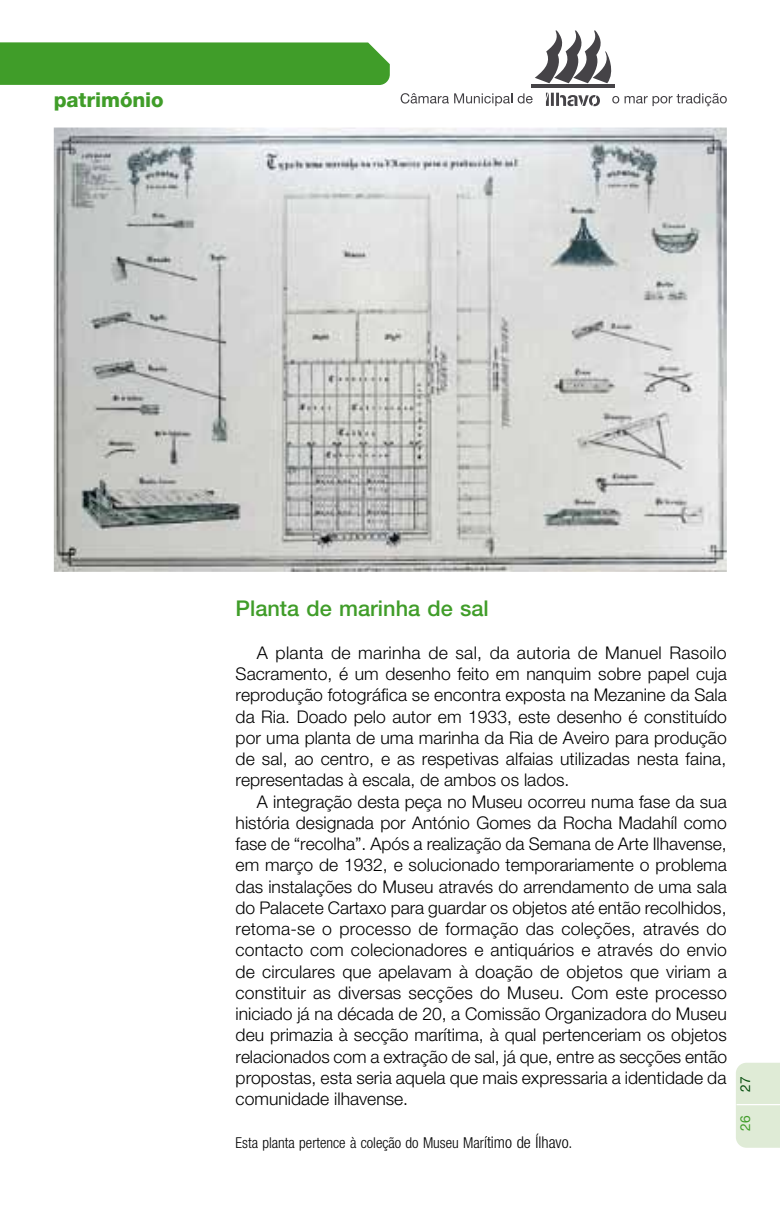
<style>
.page{position:relative;width:780px;height:1205px;background:#fff}
.page>*{position:absolute;margin:0;border:0;box-sizing:border-box;transform-origin:0 0}
.t1{font:500 21.75px "Helvetica Neue";color:#409d29}
.t2{font:800 20.5px "Helvetica Neue";letter-spacing:-.005em;color:#409d29}
.t3{font:300 17.5px/21.2px "Helvetica Neue";color:#000;text-align:justify}
.t4{font:300 condensed 15px "Helvetica Neue";color:#000}
.t5{font:13.75px "Helvetica Neue";color:#064e0e}
.t6{font:13.75px "Helvetica Neue";color:#409d29}
.s1{font-size:16.25px}
</style>
<div class="page">
<img style="left:54px;top:128px;width:672px;height:444px">
<div style="left:0;top:42px;width:390px;height:43px;background:#409d29"></div>
<hr style="left:531px;top:85px;width:83px;height:3px;background:#454347">
<svg style="left:535px;top:30px;width:77px;height:53px"></svg>
<svg style="left:546px;top:93px;width:54px;height:13px"></svg>
<svg style="left:400px;top:93px;width:132px;height:13px"></svg>
<svg style="left:612px;top:96px;width:7px;height:7px"></svg>
<svg style="left:613px;top:97px;width:5px;height:5px"></svg>
<svg style="left:624px;top:93px;width:101px;height:13px"></svg>
<div style="left:736px;top:1062px;width:44px;height:85px;background:#dfebd6"></div>
<hr style="left:736px;top:1104px;width:44px;height:1px;background:#fff">
<p class="t2" style="left:54px;top:87px;width:111px">património</p>
<p class="t1" style="left:235px;top:596px;width:255px">Planta de marinha de sal</p>
<p class="t3" style="left:235px;top:642px;width:492px;text-indent:21px">A planta de marinha de sal, da autoria de Manuel Rasoilo Sacramento, é um desenho feito em nanquim sobre papel cuja reprodução fotográfica se encontra exposta na Mezanine da Sala da Ria. Doado pelo autor em 1933, este desenho é constituído por uma planta de uma marinha da Ria de Aveiro para produção de sal, ao centro, e as respetivas alfaias utilizadas nesta faina, representadas à escala, de ambos os lados.</p>
<p class="t3" style="left:235px;top:790px;width:493px;text-indent:21px">A integração desta peça no Museu ocorreu numa fase da sua história designada por António Gomes da Rocha Madahíl como fase de “recolha”. Após a realização da Semana de Arte Ilhavense, em março de 1932, e solucionado temporariamente o problema das instalações do Museu através do arrendamento de uma sala do Palacete Cartaxo para guardar os objetos até então recolhidos, retoma-se o processo de formação das coleções, através do contacto com colecionadores e antiquários e através do envio de circulares que apelavam à doação de objetos que viriam a constituir as diversas secções do Museu. Com este processo iniciado já na década de 20, a Comissão Organizadora do Museu deu primazia à secção marítima, à qual pertenceriam os objetos relacionados com a extração de sal, já que, entre as secções então propostas, esta seria aquela que mais expressaria a identidade da comunidade ilhavense.</p>
<p class="t4" style="left:235px;top:1134px;width:338px">Esta planta pertence à coleção do Museu Mar<span class="s1">ítimo de Ílhavo.</span></p>
<p class="t5" style="left:737px;top:1091px;width:17px;rotate:-90deg">27</p>
<p class="t6" style="left:737px;top:1131px;width:17px;rotate:-90deg">26</p>
</div>
